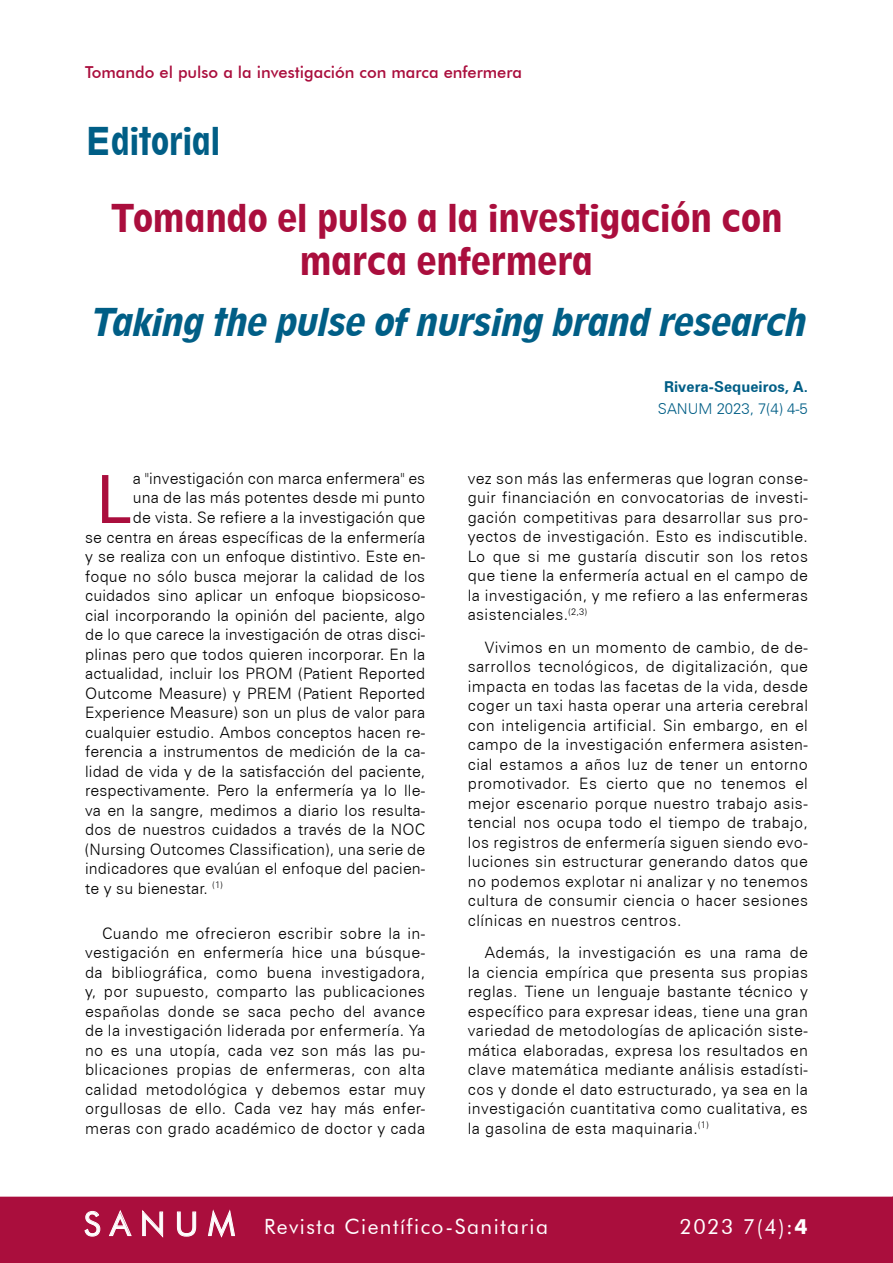
<style>
.page{position:relative;width:893px;height:1263px;background:#fff}
.page>*{position:absolute;margin:0;border:0;box-sizing:border-box;transform-origin:0 0}
.t1{font:66.6px "Zurich BT";color:#aa0e3d}
.t2{font:800 condensed 36px/43.2px "Geometric 212 BT";letter-spacing:-.005em;color:#aa0e3d;text-align:center}
.t3{font:italic 800 condensed 36px "Geometric 212 BT";color:#005e86}
.t4{font:800 condensed 36px "Geometric 212 BT";color:#005e86;scale:.9 1}
.t5{font:21px "Futura BT";letter-spacing:.07em;color:#fff}
.t6{font:500 16.5px "Futura BT";color:#aa0e3d}
.t7{font:300 15.75px/19.5px "Zurich BT";letter-spacing:.01em;color:#000;text-align:justify}
.t8{font:700 15px "Zurich BT";color:#005e86}
.t9{font:300 15px "Zurich BT";color:#005e86}
.s1{font-size:33px}
.s2{font-weight:700}
</style>
<div class="page">
<div style="left:0;top:1197px;width:893px;height:66px;background:#aa0e3d"></div>
<p class="t6" style="left:85px;top:62px;width:439px">Tomando el pulso a la investigación con marca enfermera</p>
<h2 class="t4" style="left:85px;top:119px;width:152px">Editorial</h2>
<h2 class="t2" style="left:110px;top:197px;width:674px">Tomando el pulso a la investigación con marca enfermera</h2>
<h2 class="t3" style="left:88px;top:299px;width:727px">Taking the pulse ofnursing brand research</h2>
<p class="t8" style="left:664px;top:377px;width:145px">Rivera-Sequeiros, A.</p>
<p class="t9" style="left:658px;top:400px;width:151px">SANUM 2023, 7(4) 4-5</p>
<h1 class="t1" style="left:97px;top:459px;width:37px">L</h1>
<p class="t7" style="left:133px;top:468px;width:294px">a "investigación con marca enfermera" es</p>
<p class="t7" style="left:133px;top:488px;width:294px">una de las más potentes desde mi punto</p>
<p class="t7" style="left:133px;top:507px;width:294px">de vista. Se refiere a la investigación que</p>
<p class="t7" style="left:85px;top:527px;width:342px">se centra en áreas específicas de la enfermería</p>
<p class="t7" style="left:85px;top:546px;width:342px">y se realiza con un enfoque distintivo. Este en-</p>
<p class="t7" style="left:85px;top:566px;width:342px">foque no sólo busca mejorar la calidad de los</p>
<p class="t7" style="left:85px;top:585px;width:342px">cuidados sino aplicar un enfoque biopsicoso-</p>
<p class="t7" style="left:85px;top:605px;width:342px">cial incorporando la opinión del paciente, algo</p>
<p class="t7" style="left:85px;top:624px;width:342px">de lo que carece la investigación de otras disci-</p>
<p class="t7" style="left:85px;top:644px;width:342px">plinas pero que todos quieren incorporar. En la</p>
<p class="t7" style="left:85px;top:663px;width:342px">actualidad, incluir los PROM (Patient Reported</p>
<p class="t7" style="left:85px;top:683px;width:342px">Outcome Measure) y PREM (Patient Reported</p>
<p class="t7" style="left:85px;top:702px;width:342px">Experience Measure) son un plus de valor para</p>
<p class="t7" style="left:85px;top:722px;width:342px">cualquier estudio. Ambos conceptos hacen re-</p>
<p class="t7" style="left:85px;top:741px;width:342px">ferencia a instrumentos de medición de la ca-</p>
<p class="t7" style="left:85px;top:761px;width:342px">lidad de vida y de la satisfacción del paciente,</p>
<p class="t7" style="left:85px;top:780px;width:342px">respectivamente. Pero la enfermería ya lo lle-</p>
<p class="t7" style="left:85px;top:800px;width:342px">va en la sangre, medimos a diario los resulta-</p>
<p class="t7" style="left:85px;top:819px;width:342px">dos de nuestros cuidados a través de la NOC</p>
<p class="t7" style="left:85px;top:839px;width:342px">(Nursing Outcomes Classification), una serie de</p>
<p class="t7" style="left:85px;top:858px;width:342px">indicadores que evalúan el enfoque del pacien-</p>
<p class="t7" style="left:85px;top:878px;width:139px">te y su bienestar. <sup>(1)</sup></p>
<p class="t7" style="left:85px;top:923px;width:342px;text-indent:17px">Cuando me ofrecieron escribir sobre la in&shy;vestigación en enfermería hice una búsque&shy;da bibliográfica, como buena investigadora, y, por supuesto, comparto las publicaciones españolas donde se saca pecho del avance de la investigación liderada por enfermería. Ya no es una utopía, cada vez son más las pu&shy;blicaciones propias de enfermeras, con alta calidad metodológica y debemos estar muy orgullosas de ello. Cada vez hay más enfer&shy;meras con grado académico de doctor y cada</p>
<p class="t7" style="left:468px;top:468px;width:342px">vez son más las enfermeras que logran conse&shy;guir financiación en convocatorias de investi&shy;gación competitivas para desarrollar sus pro&shy;yectos de investigación. Esto es indiscutible.<br>Lo que si me gustaría discutir son los retos que tiene la enfermería actual en el campo de la investigación, y me refiero a las enfermeras asistenciales.<sup>(2,3)</sup></p>
<p class="t7" style="left:468px;top:637px;width:342px;text-indent:17px">Vivimos en un momento de cambio, de de&shy;sarrollos tecnológicos, de digitalización, que impacta en todas las facetas de la vida, desde coger un taxi hasta operar una arteria cerebral con inteligencia artificial. Sin embargo, en el campo de la investigación enfermera asisten&shy;cial estamos a años luz de tener un entorno promotivador. Es cierto que no tenemos el mejor escenario porque nuestro trabajo asis&shy;tencial nos ocupa todo el tiempo de trabajo, los registros de enfermería siguen siendo evo&shy;luciones sin estructurar generando datos que no podemos explotar ni analizar y no tenemos cultura de consumir ciencia o hacer sesiones clínicas en nuestros centros.</p>
<p class="t7" style="left:468px;top:942px;width:342px;text-indent:17px">Además, la investigación es una rama de la ciencia empírica que presenta sus propias reglas. Tiene un lenguaje bastante técnico y específico para expresar ideas, tiene una gran variedad de metodologías de aplicación siste&shy;mática elaboradas, expresa los resultados en clave matemática mediante análisis estadísti&shy;cos y donde el dato estructurado, ya sea en la investigación cuantitativa como cualitativa, es la gasolina de esta maquinaria.<sup>(1)</sup></p>
<h3 class="t5" style="left:84px;top:1214px;width:466px"><span class="s1">S A N U M</span> Revista Científico-Sanitaria</h3>
<h3 class="t5" style="left:680px;top:1214px;width:130px">2023 7(4):<span class="s2">4</span></h3>
</div>
